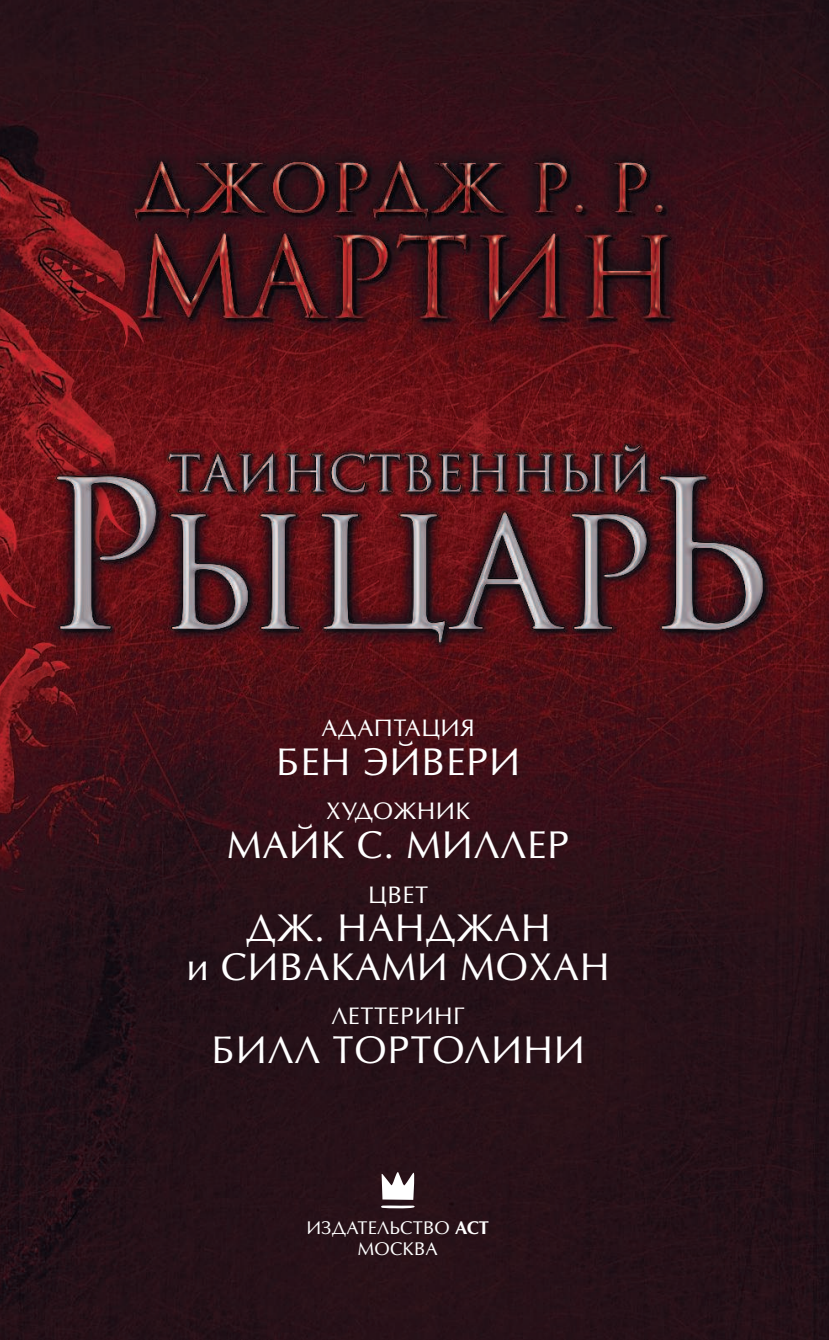
<style>
.page{position:relative;width:829px;height:1340px;background:#fff}
.page>*{position:absolute;margin:0;border:0;box-sizing:border-box;transform-origin:0 0}
.t1{font:36.75px/38.5px "Opium New";letter-spacing:.02em;color:#fff;text-align:center}
.t2{font:22.75px "Opium New";letter-spacing:.02em;color:#fff}
.t3{font:17.5px/21px "Opium New";letter-spacing:.01em;color:#fff;text-align:center}
.s1{font-weight:700}
</style>
<div class="page">
<img style="left:0;top:0;width:828px;height:1339px">
<svg style="left:381px;top:1171px;width:34px;height:28px"></svg>
<svg style="left:380px;top:1205px;width:35px;height:3px"></svg>
<p class="t2" style="left:321px;top:715px;width:155px">АДАПТАЦИЯ</p>
<p class="t1" style="left:276px;top:741px;width:246px">БЕН ЭЙВЕРИ</p>
<p class="t2" style="left:326px;top:798px;width:146px">ХУДОЖНИК</p>
<p class="t1" style="left:227px;top:824px;width:344px">МАЙК С. МИЛЛЕР</p>
<p class="t2" style="left:368px;top:881px;width:61px">ЦВЕТ</p>
<p class="t1" style="left:187px;top:907px;width:424px">ДЖ. НАНДЖАН<br>и СИВАКАМИ МОХАН</p>
<p class="t2" style="left:331px;top:1002px;width:135px">ЛЕТТЕРИНГ</p>
<p class="t1" style="left:211px;top:1029px;width:375px">БИЛЛ ТОРТОЛИНИ</p>
<p class="t3" style="left:306px;top:1216px;width:184px">ИЗДАТЕЛЬСТВО <span class="s1">АСТ<br></span>МОСКВА</p>
</div>
